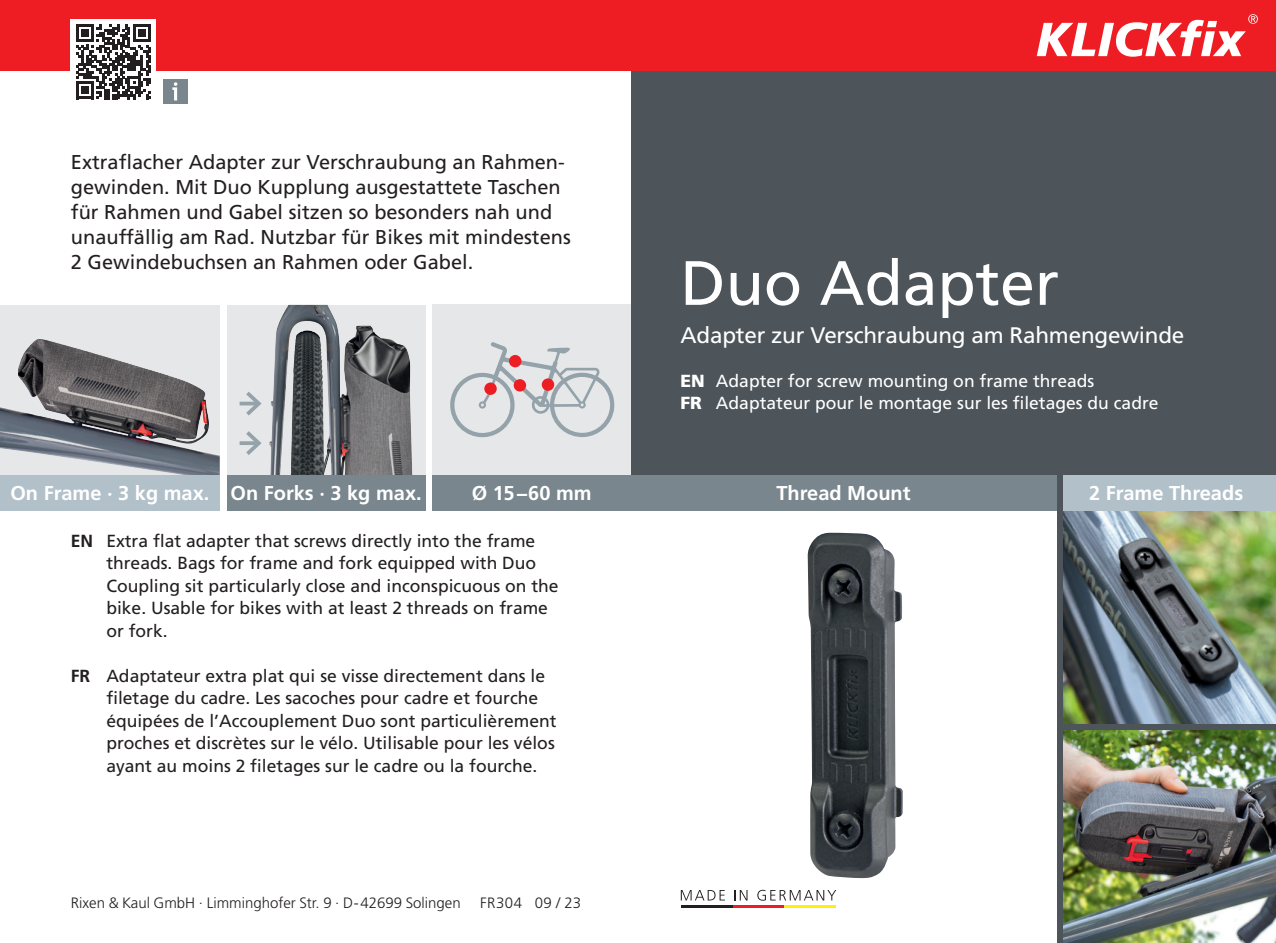
<style>
.page{position:relative;width:1276px;height:943px;background:#fff}
.page>*{position:absolute;margin:0;border:0;box-sizing:border-box;transform-origin:0 0}
.t1{font:62.5px "Frutiger LT Std";color:#fff}
.t2{font:22.5px "Frutiger LT Std";letter-spacing:-.01em;color:#fff}
.t3{font:20px/25px "Frutiger LT Std";color:#231f20}
.t4{font:700 20px "Frutiger LT Std";color:#fff}
.t5{font:17.5px/22.5px "Frutiger LT Std";color:#231f20}
.t6{font:17.5px/22.5px "Frutiger LT Std";color:#fff}
.t7{font:300 15px "Frutiger LT Std";color:#231f20}
.t8{font:300 15px "Frutiger LT Std";letter-spacing:.025em;color:#231f20}
.s1{font-weight:900}
.s2{font-weight:700}
</style>
<div class="page">
<div style="left:631px;top:0;width:645px;height:943px;background:#4d545a"></div>
<div style="left:0;top:0;width:1276px;height:71px;background:#ee1d23"></div>
<svg style="left:1036px;top:14px;width:221px;height:43px"></svg>
<div style="left:631px;top:510px;width:425px;height:433px;background:#fff"></div>
<img style="left:807px;top:532px;width:96px;height:346px">
<img style="left:1063px;top:510px;width:213px;height:213px">
<img style="left:1063px;top:730px;width:213px;height:213px">
<div style="left:0;top:305px;width:220px;height:205px;background:#e6e7e9"></div>
<img style="left:0;top:339px;width:220px;height:136px">
<div style="left:0;top:305px;width:17px;height:99px;background:#e6e7e9"></div>
<svg style="left:227px;top:305px;width:198px;height:170px;background:#a6a6a9"></svg>
<img style="left:269px;top:305px;width:60px;height:170px">
<svg style="left:242px;top:388px;width:22px;height:31px"></svg>
<svg style="left:242px;top:427px;width:22px;height:32px"></svg>
<div style="left:163px;top:79px;width:25px;height:25px;background:#7a868d"></div>
<svg style="left:172px;top:82px;width:5px;height:18px"></svg>
<div style="left:71px;top:19px;width:85px;height:85px;background:#fff"></div>
<svg style="left:76px;top:24px;width:75px;height:75px"></svg>
<div style="left:631px;top:475px;width:425px;height:35px;background:#7a868d"></div>
<div style="left:0;top:475px;width:220px;height:35px;background:#b1c0c9"></div>
<div style="left:227px;top:475px;width:198px;height:35px;background:#7a868d"></div>
<div style="left:1063px;top:475px;width:213px;height:35px;background:#b1c0c9"></div>
<div style="left:432px;top:305px;width:199px;height:170px;background:#e6e7e9"></div>
<svg style="left:450px;top:342px;width:164px;height:95px"></svg>
<div style="left:509px;top:355px;width:12px;height:12px;background:#ee1d23;border-radius:50%"></div>
<div style="left:514px;top:379px;width:12px;height:12px;background:#ee1d23;border-radius:50%"></div>
<div style="left:484px;top:382px;width:13px;height:13px;background:#ee1d23;border-radius:50%"></div>
<div style="left:542px;top:378px;width:12px;height:13px;background:#ee1d23;border-radius:50%"></div>
<div style="left:432px;top:475px;width:199px;height:35px;background:#7a868d"></div>
<svg style="left:681px;top:890px;width:44px;height:10px"></svg>
<svg style="left:734px;top:890px;width:13px;height:10px"></svg>
<svg style="left:757px;top:889px;width:79px;height:11px"></svg>
<hr style="left:732px;top:905px;width:52px;height:2px;background:#ee1d23">
<hr style="left:681px;top:905px;width:51px;height:2px;background:#231f20">
<hr style="left:784px;top:905px;width:52px;height:2px;background:#fff101">
<p class="t3" style="left:71px;top:150px;width:501px">Extraflacher Adapter zur Verschraubung an Rahmen&shy;gewinden. Mit Duo Kupplung ausgestattete Taschen für Rahmen und Gabel sitzen so besonders nah und unauffällig am Rad. Nutzbar für Bikes mit mindestens 2 Gewindebuchsen an Rahmen oder Gabel.</p>
<h1 class="t1" style="left:680px;top:246px;width:380px">Duo Adapter</h1>
<p class="t2" style="left:680px;top:322px;width:505px">Adapter zur Verschraubung am Rahmengewinde</p>
<p class="t6" style="left:680px;top:369px;width:479px"><span class="s1">EN</span> Adapter for screw mounting on frame threads<br><span class="s1">FR</span> Adaptateur pour le montage sur les filetages du cadre</p>
<p class="t4" style="left:10px;top:481px;width:413px">On Frame · 3 kg max. On Forks · 3 kg max.</p>
<p class="t4" style="left:472px;top:481px;width:121px">Ø 15−60 mm</p>
<p class="t4" style="left:776px;top:481px;width:136px">Thread Mount</p>
<p class="t4" style="left:1089px;top:481px;width:156px">2 Frame Threads</p>
<p class="t5" style="left:106px;top:529px;width:454px;text-indent:-35px"><span class="s2">EN</span> Extra flat adapter that screws directly into the frame threads. Bags for frame and fork equipped with Duo Coupling sit particularly close and inconspicuous on the bike. Usable for bikes with at least 2 threads on frame or fork.</p>
<p class="t5" style="left:106px;top:664px;width:452px;text-indent:-35px"><span class="s2">FR</span> Adaptateur extra plat qui se visse directement dans le filetage du cadre. Les sacoches pour cadre et fourche équipées de l’Accouplement Duo sont particulièrement proches et discrètes sur le vélo. Utilisable pour les vélos ayant au moins 2 filetages sur le cadre ou la fourche.</p>
<p class="t7" style="left:71px;top:894px;width:391px">Rixen &amp; Kaul GmbH · Limminghofer Str. 9 · D-42699 Solingen</p>
<p class="t8" style="left:480px;top:894px;width:102px">FR304 09 / 23</p>
</div>
